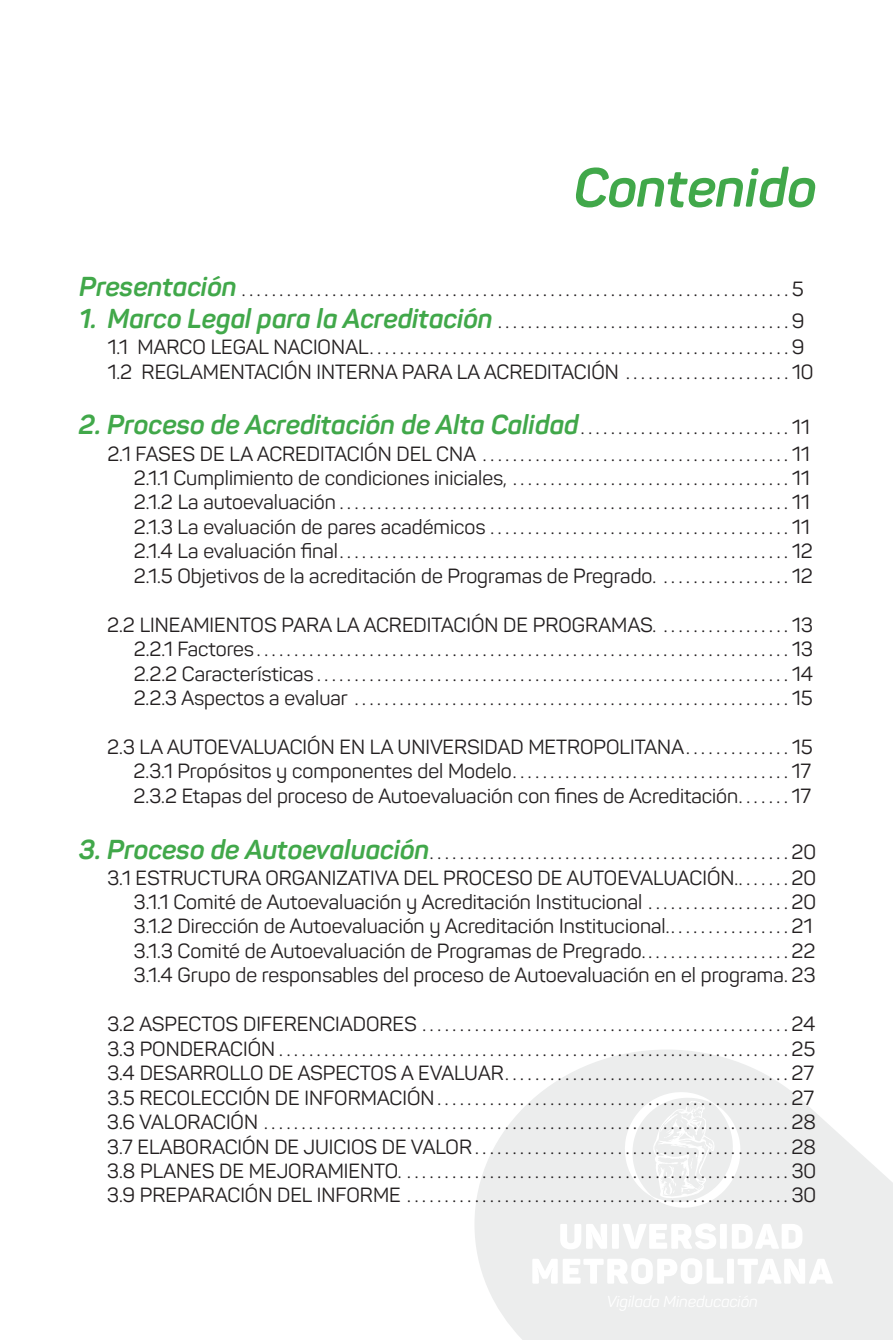
<style>
.page{position:relative;width:893px;height:1340px;background:#fff}
.page>*{position:absolute;margin:0;border:0;box-sizing:border-box;transform-origin:0 0}
.t1{font:italic 700 54px "Panton";color:#41a84a}
.t2{font:italic 700 27px "Panton";color:#41a84a}
.t3{font:20.25px/24.5px "Panton";color:#231f20;text-align:justify}
.s1{font-weight:700;font-style:italic;font-size:27px;color:#41a84a}
.s2{font-weight:400;font-style:normal;font-size:20.25px;color:#231f20}
</style>
<div class="page">
<svg style="left:475px;top:1050px;width:418px;height:289px;fill:#eceded"></svg>
<svg style="left:560px;top:1223px;width:47px;height:26px"></svg>
<div style="left:612px;top:1223px;width:7px;height:25px;background:#fff"></div>
<svg style="left:622px;top:1223px;width:94px;height:26px"></svg>
<div style="left:720px;top:1223px;width:7px;height:25px;background:#fff"></div>
<svg style="left:732px;top:1223px;width:70px;height:25px"></svg>
<svg style="left:532px;top:1258px;width:191px;height:26px"></svg>
<div style="left:727px;top:1258px;width:7px;height:25px;background:#fff"></div>
<svg style="left:738px;top:1258px;width:95px;height:25px"></svg>
<svg style="left:624px;top:1091px;width:117px;height:117px"></svg>
<h1 class="t1" style="left:573px;top:166px;width:245px">Contenido</h1>
<p class="t3" style="left:79px;top:278px;width:726px"><span class="s1">Presentación</span>.........................................................................5</p>
<p class="t3" style="left:107px;top:310px;width:708px;line-height:25.2px;text-align:left;text-indent:-28px"><span class="s1">1. Marco Legal para la Acreditación</span>.......................................9<br>1.1 MARCO LEGAL NACIONAL........................................................9<br>1.2 REGLAMENTACIÓN INTERNA PARA LA ACREDITACIÓN . . . . . . . . . . . . . . . . . . . . . . 10</p>
<h2 class="t2" style="left:79px;top:414px;width:732px">2. Proceso de Acreditación de Alta Calidad<span class="s2">. . . . . . . . . . . . . . . . . . . . . . . . . . . . 11</span></h2>
<p class="t3" style="left:134px;top:443px;width:680px;text-align:left;text-indent:-26px">2.1 FASES DE LAACREDITACIÓN DEL CNA .........................................11<br>2.1.1 Cumplimiento de condiciones iniciales, .....................................11<br>2.1.2 La autoevaluación............................................................11<br>2.1.3 La evaluación de pares académicos........................................11<br>2.1.4 La evaluación final............................................................12<br>2.1.5 Objetivos de la acreditación de Programas de Pregrado. . . . . . . . . . . . . . . . . . 12</p>
<p class="t3" style="left:134px;top:614px;width:681px;text-indent:-26px">2.2 LINEAMIENTOS PARA LA ACREDITACIÓN DE PROGRAMAS. . . . . . . . . . . . . . . . . . 13<br>2.2.1 Factores.......................................................................13<br>2.2.2 Características...............................................................14<br>2.2.3 Aspectos a evaluar ..........................................................15</p>
<p class="t3" style="left:134px;top:736px;width:680px;text-indent:-26px">2.3 LA AUTOEVALUACIÓN EN LA UNIVERSIDAD METROPOLITANA. . . . . . . . . . . . . . 15<br>2.3.1 Propósitos y componentes del Modelo.....................................17<br>2.3.2 Etapas del proceso de Autoevaluación con fines de Acreditación. . . . . . . 17</p>
<p class="t3" style="left:79px;top:841px;width:739px;text-align:right"><span class="s1">3. Proceso de Autoevaluación</span>................................................20<br>3.1 ESTRUCTURA ORGANIZATIVA DEL PROCESO DE AUTOEVALUACIÓN.. . . . . . . 20<br>3.1.1 Comité de Autoevaluación y Acreditación Institucional . . . . . . . . . . . . . . . . . . . 20<br>3.1.2 Dirección de Autoevaluación y Acreditación Institucional.. . . . . . . . . . . . . . . . 21<br>3.1.3 Comité de Autoevaluación de Programas de Pregrado. . . . . . . . . . . . . . . . . . . . 22<br>3.1.4 Grupo de responsables del proceso de Autoevaluación en el programa. 23</p>
<p class="t3" style="left:107px;top:1014px;width:711px">3.2 ASPECTOS DIFERENCIADORES.................................................24<br>3.3 PONDERACIÓN....................................................................25<br>3.4 DESARROLLO DE ASPECTOS A EVALUAR......................................27<br>3.5 RECOLECCIÓN DE INFORMACIÓN...............................................27<br>3.6 VALORACIÓN ......................................................................28<br>3.7 ELABORACIÓN DE JUICIOS DE VALOR..........................................28<br>3.8 PLANES DE MEJORAMIENTO....................................................30<br>3.9 PREPARACIÓN DEL INFORME ...................................................30</p>
</div>
